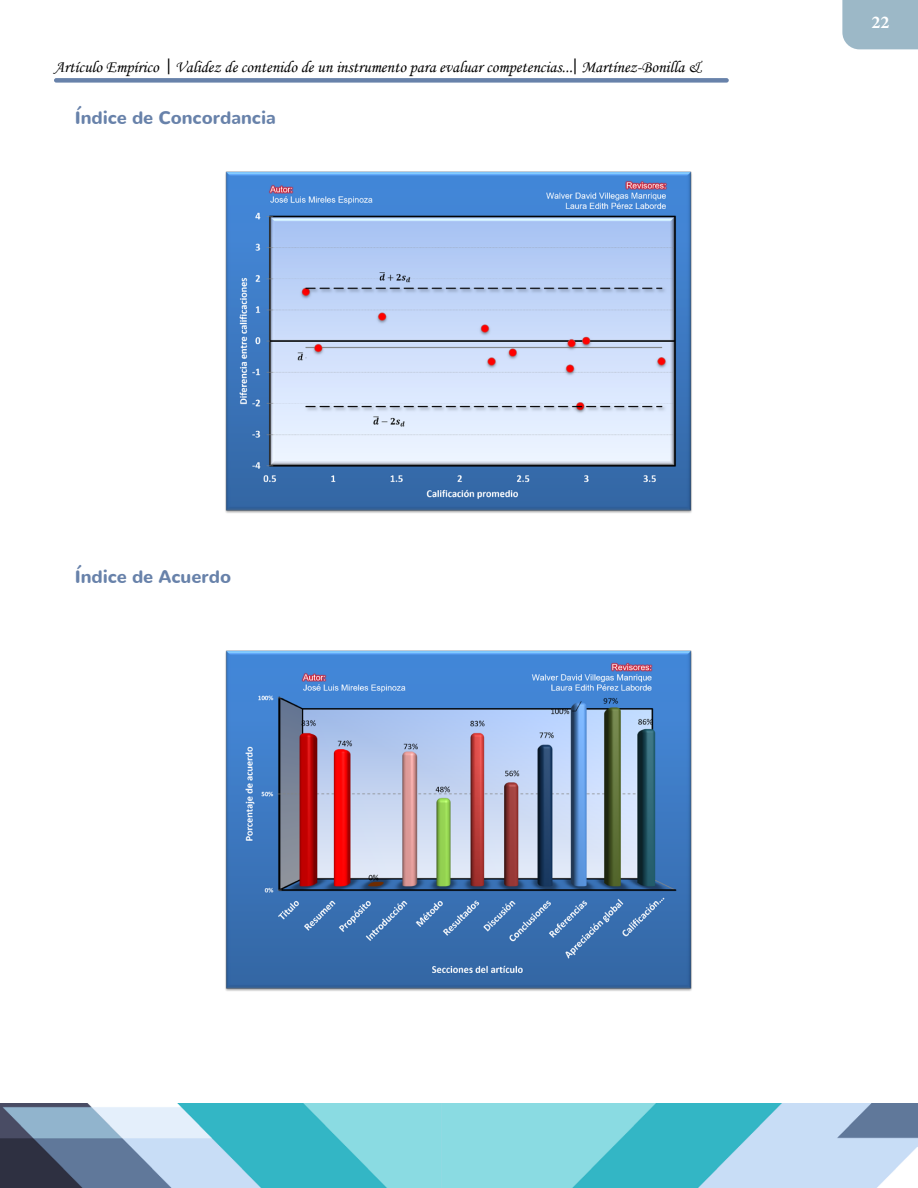
<style>
.page{position:relative;width:918px;height:1188px;background:#fff}
.page>*{position:absolute;margin:0;border:0;box-sizing:border-box;transform-origin:0 0}
.Indice_de_acuerdo_rotulo{font:900 18px "Nunito";color:#6882aa}
.t1{font:700 18px "Minion Pro";color:#fff}
.t2{font:16.5px "Monotype Corsiva";color:#000}
.s1{font-family:"Soberana Sans";font-size:15px}
</style>
<div class="page">
<div style="left:54px;top:78px;width:675px;height:5px;background:#6882aa;border-radius:2px"></div>
<img style="left:0;top:1103px;width:918px;height:85px">
<div style="left:842px;top:0;width:76px;height:49px;background:#9cb8c7"></div>
<img style="left:225px;top:171px;width:467px;height:342px">
<img style="left:225px;top:650px;width:467px;height:341px">
<p class="t2" style="left:54px;top:57px;width:648px">Artículo Empírico <span class="s1">|</span> Validez de contenido de un instrumento para evaluar competencias...<span class="s1">|</span> Martínez-Bonilla &amp;</p>
<p class="Indice_de_acuerdo_rotulo" style="left:75px;top:100px;width:203px">Índice de Concordancia</p>
<p class="t1" style="left:872px;top:10px;width:19px">22</p>
<p class="Indice_de_acuerdo_rotulo" style="left:75px;top:560px;width:158px">Índice de Acuerdo</p>
</div>
